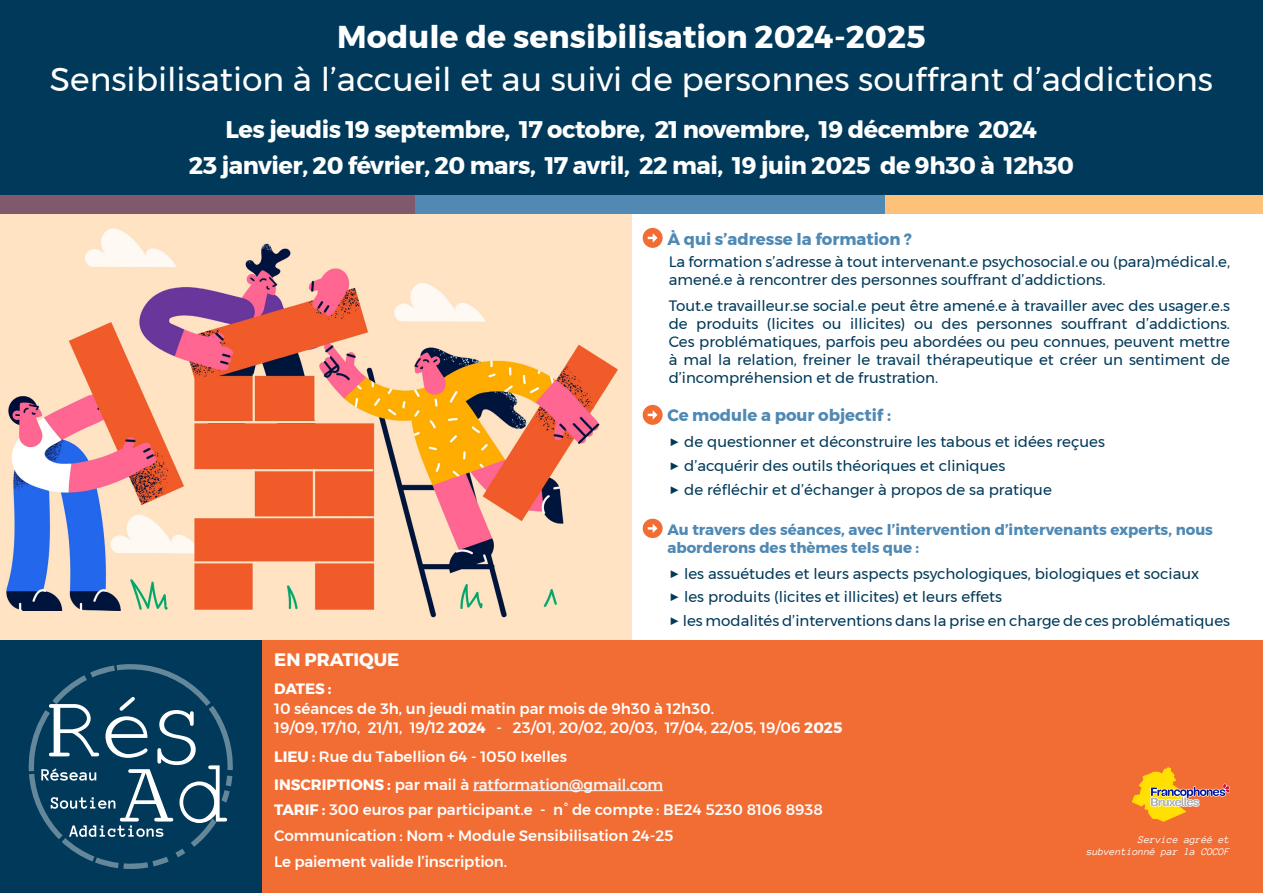
<style>
.page{position:relative;width:1263px;height:893px;background:#fff}
.page>*{position:absolute;margin:0;border:0;box-sizing:border-box;transform-origin:0 0}
.t1{font:33px "Montserrat";color:#fff}
.t2{font:700 31.5px "Montserrat";color:#fff}
.t3{font:700 24px/36px "Montserrat";letter-spacing:-.02em;color:#fff;text-align:center}
.t4{font:700 18px "Montserrat";color:#fff}
.t5{font:700 16.5px "Montserrat";color:#4f89b4}
.t6{font:15px/18px "Montserrat";color:#003959}
.t7{font:500 15px/19.5px "Montserrat";color:#fff}
.t8{font:700 15px/18px "Montserrat";color:#4f89b4}
.t9{font:500 15px "Montserrat";color:#f5f5f6}
.t10{font:italic 10.5px/12.6px "Anonymous Pro";color:#fff;text-align:right}
.s1{font-size:18px}
.s2{font-weight:700}
.s3{font-weight:700;color:#fff}
.s4{color:#fff}
</style>
<div class="page">
<div style="left:0;top:0;width:1263px;height:196px;background:#003959"></div>
<img style="left:0;top:214px;width:631px;height:426px">
<div style="left:0;top:196px;width:415px;height:18px;background:#81596d"></div>
<div style="left:848px;top:196px;width:415px;height:18px;background:#fdc17a"></div>
<div style="left:415px;top:196px;width:469px;height:18px;background:#4f89b4"></div>
<img style="left:642px;top:227px;width:21px;height:21px">
<img style="left:642px;top:404px;width:21px;height:21px">
<img style="left:642px;top:518px;width:21px;height:21px">
<div style="left:261px;top:640px;width:1002px;height:253px;background:#f26d34"></div>
<hr style="left:473px;top:790px;width:190px;height:1px;background:#f5f5f6">
<svg style="left:1132px;top:767px;width:98px;height:54px"></svg>
<div style="left:0;top:640px;width:261px;height:253px;background:#003959"></div>
<svg style="left:29px;top:664px;width:204px;height:205px"></svg>
<p class="t2" style="left:337px;top:11px;width:590px">Module de sensibilisation 2024-2025</p>
<p class="t1" style="left:50px;top:54px;width:1164px">Sensibilisation à l’accueil et au suivi de personnes souffrant d’addictions</p>
<p class="t3" style="left:189px;top:112px;width:887px">Les jeudis 19 septembre, 17 octobre, 21 novembre, 19 décembre 2024<br>23 janvier, 20 février, 20 mars, 17 avril, 22 mai, 19 juin 2025 de 9h30 à 12h30</p>
<p class="t5" style="left:667px;top:226px;width:246px">À qui s’adresse la formation ?</p>
<p class="t6" style="left:669px;top:252px;width:563px">La formation s’adresse à tout intervenant.e psychosocial.e ou (para)médical.e, amené.e à rencontrer des personnes souffrant d’addictions.</p>
<p class="t6" style="left:669px;top:297px;width:563px;text-align:justify">Tout.e travailleur.se social.e peut être amené.e à travailler avec des usager.e.s de produits (licites ou illicites) ou des personnes souffrant d’addictions.<br>Ces problématiques, parfois peu abordées ou peu connues, peuvent mettre à mal la relation, freiner le travail thérapeutique et créer un sentiment de d’incompréhension et de frustration.</p>
<p class="t5" style="left:667px;top:402px;width:225px">Ce module a pour objectif :</p>
<p class="t6" style="left:669px;top:433px;width:438px"><span class="s1">▶</span> de questionner et déconstruire les tabous et idées reçues</p>
<p class="t6" style="left:669px;top:456px;width:338px"><span class="s1">▶</span> d’acquérir des outils théoriques et cliniques</p>
<p class="t6" style="left:669px;top:480px;width:385px"><span class="s1">▶</span> de réfléchir et d’échanger à propos de sa pratique</p>
<p class="t8" style="left:667px;top:520px;width:547px">Au travers des séances, avec l’intervention d’intervenants experts, nous aborderons des thèmes tels que :</p>
<p class="t6" style="left:669px;top:564px;width:532px"><span class="s1">▶</span> les assuétudes et leurs aspects psychologiques, biologiques et sociaux</p>
<p class="t6" style="left:669px;top:588px;width:335px"><span class="s1">▶</span> les produits (licites et illicites) et leurs effets</p>
<p class="t6" style="left:669px;top:612px;width:563px"><span class="s1">▶</span> les modalités d’interventions dans la prise en charge de ces problématiques</p>
<p class="t4" style="left:274px;top:646px;width:127px">EN PRATIQUE</p>
<p class="t7" style="left:274px;top:679px;width:570px"><span class="s2">DATES :<br></span>10 séances de 3h, un jeudi matin par mois de 9h30 à 12h30.<br>19/09, 17/10, 21/11, 19/12 <span class="s2">2024</span> ‑ 23/01, 20/02, 20/03, 17/04, 22/05, 19/06 <span class="s2">2025</span></p>
<p class="t7" style="left:274px;top:746px;width:294px"><span class="s2">LIEU :</span> Rue du Tabellion 64 - 1050 Ixelles</p>
<p class="t9" style="left:274px;top:772px;width:390px"><span class="s3">INSCRIPTIONS :</span> <span class="s4">par mail à</span> ratformation@gmail.com</p>
<p class="t7" style="left:274px;top:800px;width:550px"><span class="s2">TARIF :</span> 300 euros par participant.e - n° de compte : BE24 5230 8106 8938</p>
<p class="t7" style="left:274px;top:826px;width:401px">Communication : Nom + Module Sensibilisation 24-25</p>
<p class="t7" style="left:274px;top:852px;width:234px">Le paiement valide l’inscription.</p>
<p class="t10" style="left:1087px;top:833px;width:145px">Service agréé et subventionné par la COCOF</p>
</div>
